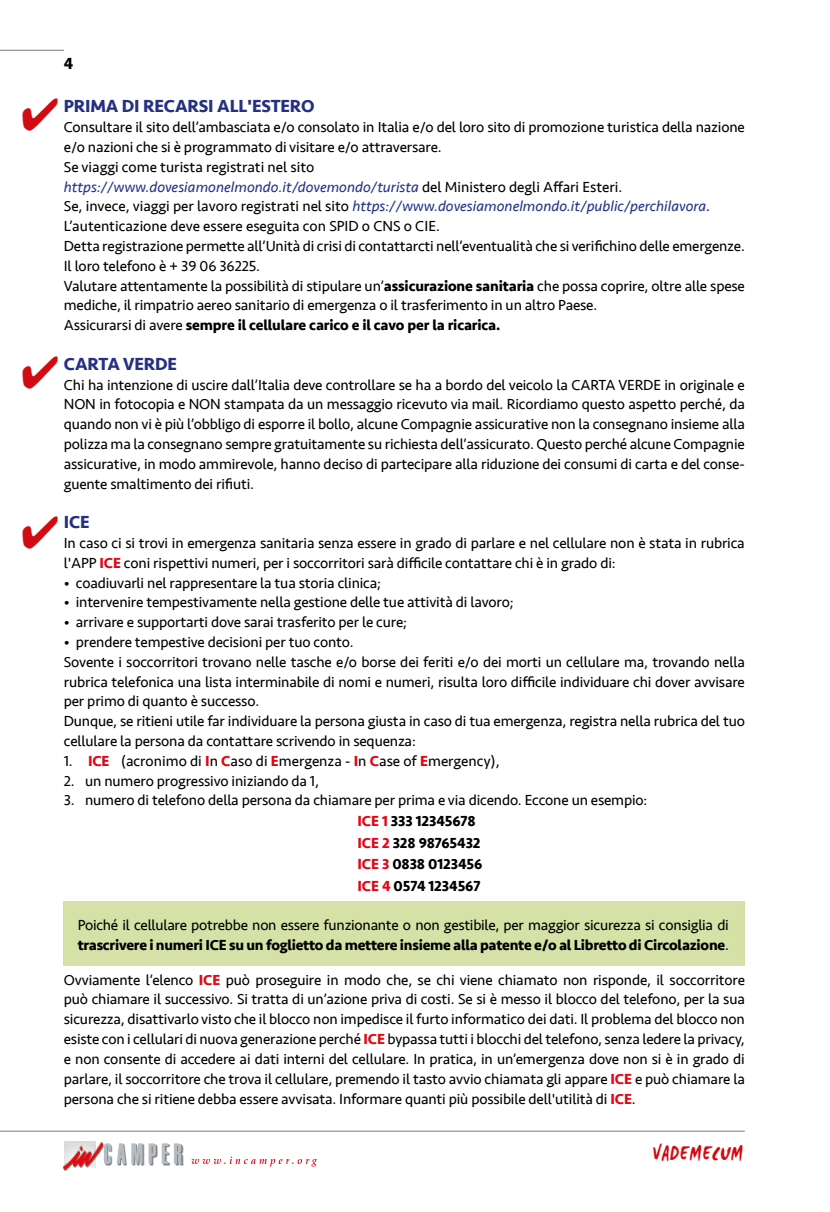
<style>
.page{position:relative;width:830px;height:1212px;background:#fff}
.page>*{position:absolute;margin:0;border:0;box-sizing:border-box;transform-origin:0 0}
.t1{font:700 22.2px "WC Mano Negra Bta";letter-spacing:.05em;color:#d20a11;scale:.81 1}
.t2{font:700 18px "Seravek";letter-spacing:-.01em;color:#253081}
.t3{font:700 16.5px "Seravek";color:#000}
.t4{font:15px/19.8px "Seravek";letter-spacing:-.01em;color:#000}
.s1{font-style:italic;color:#243588}
.s2{font-weight:700}
.s3{font-weight:700;color:#e30613}
</style>
<div class="page">
<hr style="left:0;top:50px;width:64px;height:1px;background:#878787">
<hr style="left:0;top:1130px;width:744px;height:2px;background:#878787">
<div style="left:64px;top:1141px;width:31px;height:27px;background:#dadada"></div>
<div style="left:64px;top:1143px;width:40px;height:28px;background:#000;opacity:.5"></div>
<img style="left:63px;top:1142px;width:39px;height:28px">
<div style="left:104px;top:1143px;width:79px;height:23px;background:#000;opacity:.5"></div>
<svg style="left:104px;top:1143px;width:78px;height:21px"></svg>
<svg style="left:191px;top:1157px;width:126px;height:9px"></svg>
<p class="t3" style="left:64px;top:51px;width:11px">4</p>
<p class="t2" style="left:64px;top:92px;width:252px">PRIMA DI RECARSI ALL'ESTERO</p>
<p class="t4" style="left:64px;top:117px;width:682px">Consultare il sito dell’ambasciata e/o consolato in Italia e/o del loro sito di promozione turistica della nazione e/o nazioni che si è programmato di visitare e/o attraversare.<br>Se viaggi come turista registrati nel sito<br><span class="s1">https://www.dovesiamonelmondo.it/dovemondo/turista</span> del Ministero degli Affari Esteri.<br>Se, invece, viaggi per lavoro registrati nel sito <span class="s1">https://www.dovesiamonelmondo.it/public/perchilavora</span>.<br>L’autenticazione deve essere eseguita con SPID o CNS o CIE.<br>Detta registrazione permette all’Unità di crisi di contattarcti nell’eventualità che si verifichino delle emergenze.<br>Il loro telefono è + 39 06 36225.<br>Valutare attentamente la possibilità di stipulare un’<span class="s2">assicurazione sanitaria</span> che possa coprire, oltre alle spese mediche, il rimpatrio aereo sanitario di emergenza o il trasferimento in un altro Paese.<br>Assicurarsi di avere <span class="s2">sempre il cellulare carico e il cavo per la ricarica.</span></p>
<p class="t2" style="left:64px;top:349px;width:115px">CARTA VERDE</p>
<p class="t4" style="left:64px;top:375px;width:682px;text-align:justify">Chi ha intenzione di uscire dall’Italia deve controllare se ha a bordo del veicolo la CARTA VERDE in originale e NON in fotocopia e NON stampata da un messaggio ricevuto via mail. Ricordiamo questo aspetto perché, da quando non vi è più l’obbligo di esporre il bollo, alcune Compagnie assicurative non la consegnano insieme alla polizza ma la consegnano sempre gratuitamente su richiesta dell’assicurato. Questo perché alcune Compagnie assicurative, in modo ammirevole, hanno deciso di partecipare alla riduzione dei consumi di carta e del conse&shy;guente smaltimento dei rifiuti.</p>
<p class="t2" style="left:64px;top:508px;width:27px">ICE</p>
<p class="t4" style="left:64px;top:533px;width:682px">In caso ci si trovi in emergenza sanitaria senza essere in grado di parlare e nel cellulare non è stata in rubrica l'APP <span class="s3">ICE</span> coni rispettivi numeri, per i soccorritori sarà difficile contattare chi è in grado di:</p>
<p class="t4" style="left:64px;top:573px;width:318px">• coadiuvarli nel rappresentare la tua storia clinica;</p>
<p class="t4" style="left:64px;top:592px;width:451px">• intervenire tempestivamente nella gestione delle tue attività di lavoro;</p>
<p class="t4" style="left:64px;top:612px;width:344px">• arrivare e supportarti dove sarai trasferito per le cure;</p>
<p class="t4" style="left:64px;top:632px;width:682px">• prendere tempestive decisioni per tuo conto.<br>Sovente i soccorritori trovano nelle tasche e/o borse dei feriti e/o dei morti un cellulare ma, trovando nella rubrica telefonica una lista interminabile di nomi e numeri, risulta loro difficile individuare chi dover avvisare per primo di quanto è successo.<br>Dunque, se ritieni utile far individuare la persona giusta in caso di tua emergenza, registra nella rubrica del tuo cellulare la persona da contattare scrivendo in sequenza:</p>
<p class="t4" style="left:64px;top:751px;width:437px">1. <span class="s3">ICE</span> (acronimo di <span class="s3">I</span>n <span class="s3">C</span>aso di <span class="s3">E</span>mergenza - <span class="s3">I</span>n <span class="s3">C</span>ase of <span class="s3">E</span>mergency),</p>
<p class="t4" style="left:64px;top:771px;width:256px">2. un numero progressivo iniziando da 1,</p>
<p class="t4" style="left:357px;top:790px;width:291px;line-height:21.3px;text-indent:-293px">3. numero di telefono della persona da chiamare per prima e via dicendo. Eccone un esempio:<br><span class="s3">ICE 1</span> <span class="s2">333 12345678<br></span><span class="s3">ICE 2</span> <span class="s2">328 98765432<br></span><span class="s3">ICE 3</span> <span class="s2">0838 0123456<br></span><span class="s3">ICE 4</span> <span class="s2">0574 1234567</span></p>
<p class="t4" style="left:78px;top:915px;width:652px">Poiché il cellulare potrebbe non essere funzionante o non gestibile, per maggior sicurezza si consiglia di <span class="s2">trascrivere i numeri ICE su un foglietto da mettere insieme alla patente e/o al Libretto di Circolazione</span>.</p>
<p class="t4" style="left:64px;top:970px;width:682px;text-align:justify">Ovviamente l’elenco <span class="s3">ICE</span> può proseguire in modo che, se chi viene chiamato non risponde, il soccorritore può chiamare il successivo. Si tratta di un’azione priva di costi. Se si è messo il blocco del telefono, per la sua sicurezza, disattivarlo visto che il blocco non impedisce il furto informatico dei dati. Il problema del blocco non esiste con i cellulari di nuova generazione perché <span class="s3">ICE</span> bypassa tutti i blocchi del telefono, senza ledere la privacy, e non consente di accedere ai dati interni del cellulare. In pratica, in un’emergenza dove non si è in grado di parlare, il soccorritore che trova il cellulare, premendo il tasto avvio chiamata gli appare <span class="s3">ICE</span> e può chiamare la persona che si ritiene debba essere avvisata. Informare quanti più possibile dell'utilità di <span class="s3">ICE</span>.</p>
<h1 class="t1" style="left:652px;top:1138px;width:113px">VADEMECUM</h1>
</div>
